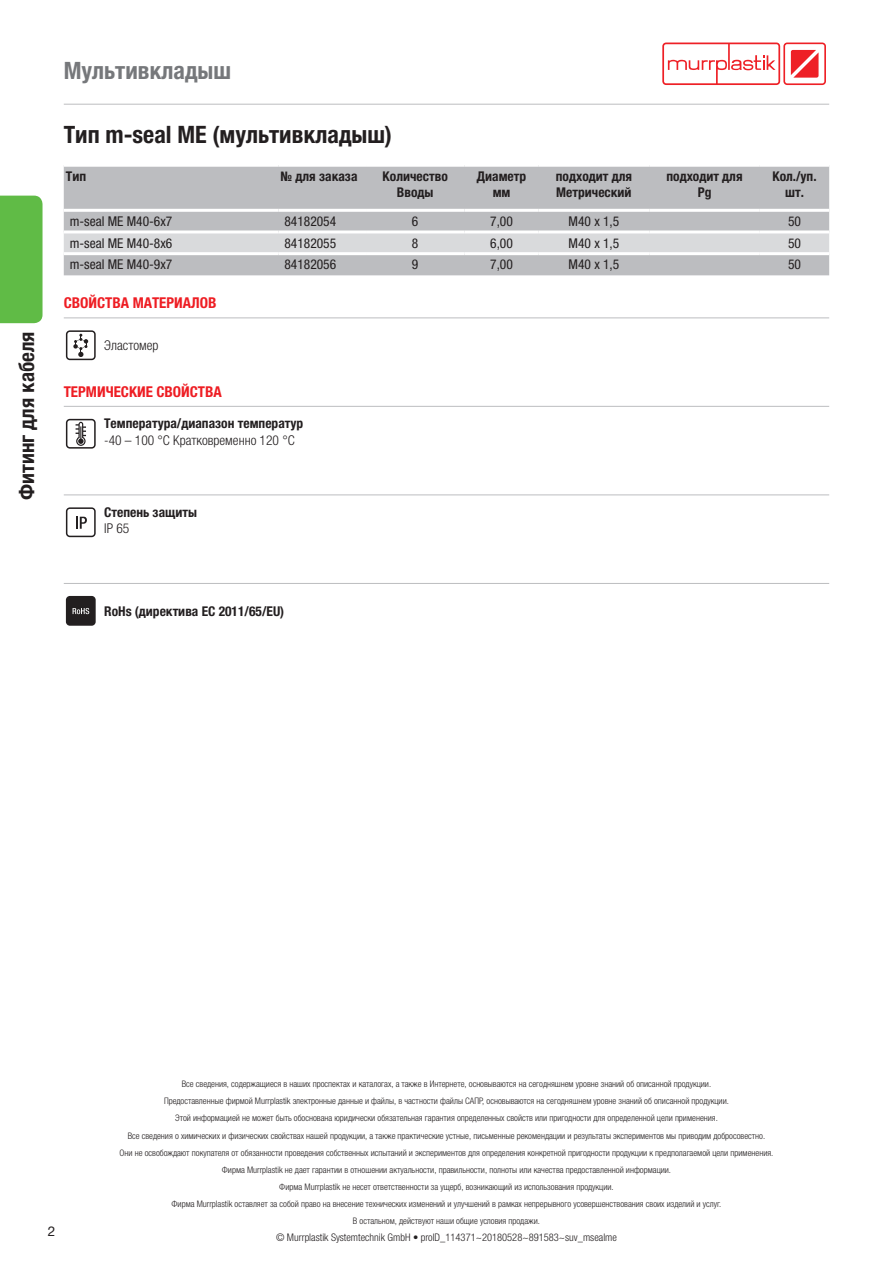
<style>
.page{position:relative;width:893px;height:1263px;background:#fff}
.page>*{position:absolute;margin:0;border:0;box-sizing:border-box;transform-origin:0 0}
.PRODUKTNAME{font:700 condensed 24px "Helvetica Neue LTW1 G";color:#231f20}
.Seiten_Kopf{font:700 condensed 24px "Helvetica Neue LTW1 G";color:#76787b}
.Register{font:700 condensed 21px "Helvetica Neue LTW1 G";color:#231f20}
.Informationen{font:700 condensed 15px "Helvetica Neue LTW1 G";color:#ee1d23}
.UEBERSCHRIFT_ZENTRIE{font:700 condensed 13.5px "Helvetica Neue LTW1 G";color:#231f20}
.Technische_Daten_Übe{font:700 condensed 13.5px "Helvetica Neue LTW1 G";color:#231f20}
.SPALTE_VARIABEL_LINK{font:condensed 13.5px "Helvetica Neue LT Pro";color:#231f20}
.SPALTE_VARIABEL_ZENT{font:condensed 13.5px "Helvetica Neue LT Pro";color:#231f20}
.Technische_Daten{font:300 condensed 13.5px "Helvetica Neue LTW1 G";color:#231f20}
.UEBERSCHRIFT_LINKS{font:700 condensed 13.5px "Helvetica Neue LTW1 G";color:#231f20}
.t1{font:13.5px "Helvetica Neue LT Pro";color:#231f20}
.FUSSZEILE_DATENBLATT{font:300 condensed 10.5px "Helvetica Neue LTW1 G";color:#231f20}
.HAFTUNGSAUSSCHLUSS{font:300 condensed 9px "Helvetica Neue LTW1 G";color:#231f20}
</style>
<div class="page">
<svg style="left:662px;top:43px;width:164px;height:42px"></svg>
<hr style="left:64px;top:104px;width:765px;height:1px;background:#bcbdc0">
<div style="left:0;top:196px;width:43px;height:127px;background:#60bb46"></div>
<div style="left:64px;top:167px;width:765px;height:108px;background:#bcbdc0"></div>
<div style="left:64px;top:233px;width:765px;height:19px;background:#d9dadc"></div>
<hr style="left:64px;top:230px;width:214px;height:3px;background:#fff">
<hr style="left:278px;top:230px;width:88px;height:3px;background:#fff">
<hr style="left:366px;top:230px;width:98px;height:3px;background:#fff">
<hr style="left:464px;top:230px;width:75px;height:3px;background:#fff">
<hr style="left:539px;top:230px;width:110px;height:3px;background:#fff">
<hr style="left:649px;top:230px;width:111px;height:3px;background:#fff">
<hr style="left:760px;top:230px;width:69px;height:3px;background:#fff">
<hr style="left:64px;top:252px;width:214px;height:3px;background:#fff">
<hr style="left:278px;top:252px;width:88px;height:3px;background:#fff">
<hr style="left:366px;top:252px;width:98px;height:3px;background:#fff">
<hr style="left:464px;top:252px;width:75px;height:3px;background:#fff">
<hr style="left:539px;top:252px;width:110px;height:3px;background:#fff">
<hr style="left:649px;top:252px;width:111px;height:3px;background:#fff">
<hr style="left:760px;top:252px;width:69px;height:3px;background:#fff">
<hr style="left:64px;top:209px;width:214px;height:3px;background:#fff">
<hr style="left:278px;top:209px;width:88px;height:3px;background:#fff">
<hr style="left:366px;top:209px;width:98px;height:3px;background:#fff">
<hr style="left:464px;top:209px;width:75px;height:3px;background:#fff">
<hr style="left:539px;top:209px;width:110px;height:3px;background:#fff">
<hr style="left:649px;top:209px;width:111px;height:3px;background:#fff">
<hr style="left:760px;top:209px;width:69px;height:3px;background:#fff">
<hr style="left:64px;top:317px;width:765px;height:1px;background:#bcbdc0">
<svg style="left:66px;top:330px;width:30px;height:30px"></svg>
<div style="left:67px;top:332px;width:27px;height:27px;background:#fff;border-radius:2px"></div>
<svg style="left:73px;top:334px;width:15px;height:23px"></svg>
<hr style="left:64px;top:406px;width:765px;height:1px;background:#bcbdc0">
<svg style="left:66px;top:419px;width:30px;height:30px"></svg>
<div style="left:67px;top:420px;width:27px;height:27px;background:#fff;border-radius:2px"></div>
<svg style="left:76px;top:422px;width:10px;height:24px"></svg>
<hr style="left:64px;top:494px;width:765px;height:1px;background:#bcbdc0">
<svg style="left:66px;top:507px;width:30px;height:30px"></svg>
<div style="left:67px;top:509px;width:27px;height:27px;background:#fff;border-radius:2px"></div>
<svg style="left:76px;top:517px;width:11px;height:12px"></svg>
<hr style="left:64px;top:583px;width:765px;height:1px;background:#bcbdc0">
<div style="left:66px;top:596px;width:30px;height:30px;background:#231f20;border-radius:4px"></div>
<svg style="left:73px;top:608px;width:16px;height:6px"></svg>
<p class="Register" style="left:14px;top:500px;width:170px;rotate:-90deg">Фитинг для кабеля</p>
<p class="Seiten_Kopf" style="left:64px;top:56px;width:169px">Мультивкладыш</p>
<p class="PRODUKTNAME" style="left:64px;top:120px;width:330px">Тип m-seal ME (мультивкладыш)</p>
<p class="UEBERSCHRIFT_LINKS" style="left:66px;top:168px;width:22px">Тип</p>
<p class="UEBERSCHRIFT_LINKS" style="left:281px;top:168px;width:78px">№ для заказа</p>
<p class="UEBERSCHRIFT_ZENTRIE" style="left:383px;top:168px;width:67px">Количество</p>
<p class="UEBERSCHRIFT_ZENTRIE" style="left:397px;top:185px;width:38px">Вводы</p>
<p class="UEBERSCHRIFT_ZENTRIE" style="left:477px;top:168px;width:51px">Диаметр</p>
<p class="UEBERSCHRIFT_ZENTRIE" style="left:493px;top:185px;width:19px">мм</p>
<p class="UEBERSCHRIFT_ZENTRIE" style="left:556px;top:168px;width:78px">подходит для</p>
<p class="UEBERSCHRIFT_ZENTRIE" style="left:556px;top:185px;width:77px">Метрический</p>
<p class="UEBERSCHRIFT_ZENTRIE" style="left:666px;top:168px;width:78px">подходит для</p>
<p class="UEBERSCHRIFT_ZENTRIE" style="left:698px;top:185px;width:15px">Pg</p>
<p class="UEBERSCHRIFT_ZENTRIE" style="left:772px;top:168px;width:46px">Кол./уп.</p>
<p class="UEBERSCHRIFT_ZENTRIE" style="left:785px;top:185px;width:20px">шт.</p>
<p class="SPALTE_VARIABEL_LINK" style="left:70px;top:213px;width:104px">m-seal ME M40-6x7</p>
<p class="SPALTE_VARIABEL_LINK" style="left:284px;top:213px;width:53px">84182054</p>
<p class="SPALTE_VARIABEL_ZENT" style="left:412px;top:213px;width:8px">6</p>
<p class="SPALTE_VARIABEL_ZENT" style="left:490px;top:213px;width:24px">7,00</p>
<p class="SPALTE_VARIABEL_ZENT" style="left:569px;top:213px;width:52px">M40 x 1,5</p>
<p class="SPALTE_VARIABEL_ZENT" style="left:788px;top:213px;width:14px">50</p>
<p class="SPALTE_VARIABEL_LINK" style="left:70px;top:235px;width:104px">m-seal ME M40-8x6</p>
<p class="SPALTE_VARIABEL_LINK" style="left:284px;top:235px;width:53px">84182055</p>
<p class="SPALTE_VARIABEL_ZENT" style="left:412px;top:235px;width:8px">8</p>
<p class="SPALTE_VARIABEL_ZENT" style="left:490px;top:235px;width:24px">6,00</p>
<p class="SPALTE_VARIABEL_ZENT" style="left:569px;top:235px;width:52px">M40 x 1,5</p>
<p class="SPALTE_VARIABEL_ZENT" style="left:788px;top:235px;width:14px">50</p>
<p class="SPALTE_VARIABEL_LINK" style="left:70px;top:257px;width:104px">m-seal ME M40-9x7</p>
<p class="SPALTE_VARIABEL_LINK" style="left:284px;top:257px;width:53px">84182056</p>
<p class="SPALTE_VARIABEL_ZENT" style="left:412px;top:257px;width:8px">9</p>
<p class="SPALTE_VARIABEL_ZENT" style="left:490px;top:257px;width:24px">7,00</p>
<p class="SPALTE_VARIABEL_ZENT" style="left:569px;top:257px;width:52px">M40 x 1,5</p>
<p class="SPALTE_VARIABEL_ZENT" style="left:788px;top:257px;width:14px">50</p>
<p class="Informationen" style="left:64px;top:294px;width:154px">СВОЙСТВА МАТЕРИАЛОВ</p>
<p class="Technische_Daten" style="left:104px;top:337px;width:56px">Эластомер</p>
<p class="Informationen" style="left:64px;top:382px;width:159px">ТЕРМИЧЕСКИЕ СВОЙСТВА</p>
<p class="Technische_Daten_Übe" style="left:104px;top:416px;width:201px">Температура/диапазон температур</p>
<p class="Technische_Daten" style="left:104px;top:432px;width:192px">-40 – 100 °C Кратковременно 120 °C</p>
<p class="Technische_Daten_Übe" style="left:104px;top:504px;width:94px">Степень защиты</p>
<p class="Technische_Daten" style="left:104px;top:521px;width:27px">IP 65</p>
<p class="Technische_Daten_Übe" style="left:104px;top:603px;width:182px">RoHs (директива ЕС 2011/65/EU)</p>
<h3 class="t1" style="left:48px;top:1223px;width:9px">2</h3>
<p class="HAFTUNGSAUSSCHLUSS" style="left:182px;top:1078px;width:531px">Все сведения, содержащиеся в наших проспектах и каталогах, а также в Интернете, основываются на сегодняшнем уровне знаний об описанной продукции.</p>
<p class="HAFTUNGSAUSSCHLUSS" style="left:164px;top:1096px;width:566px">Предоставленные фирмой Murrplastik электронные данные и файлы, в частности файлы САПР, основываются на сегодняшнем уровне знаний об описанной продукции.</p>
<p class="HAFTUNGSAUSSCHLUSS" style="left:175px;top:1113px;width:544px">Этой информацией не может быть обоснована юридически обязательная гарантия определенных свойств или пригодности для определенной цели применения.</p>
<p class="HAFTUNGSAUSSCHLUSS" style="left:128px;top:1130px;width:639px">Все сведения о химических и физических свойствах нашей продукции, а также практические устные, письменные рекомендации и результаты экспериментов мы приводим добросовестно.</p>
<p class="HAFTUNGSAUSSCHLUSS" style="left:120px;top:1147px;width:655px">Они не освобождают покупателя от обязанности проведения собственных испытаний и экспериментов для определения конкретной пригодности продукции к предполагаемой цели применения.</p>
<p class="HAFTUNGSAUSSCHLUSS" style="left:222px;top:1164px;width:451px">Фирма Murrplastik не дает гарантии в отношении актуальности, правильности, полноты или качества предоставленной информации.</p>
<p class="HAFTUNGSAUSSCHLUSS" style="left:279px;top:1182px;width:336px">Фирма Murrplastik не несет ответственности за ущерб, возникающий из использования продукции.</p>
<p class="HAFTUNGSAUSSCHLUSS" style="left:171px;top:1199px;width:551px">Фирма Murrplastik оставляет за собой право на внесение технических изменений и улучшений в рамках непрерывного усовершенствования своих изделий и услуг.</p>
<p class="HAFTUNGSAUSSCHLUSS" style="left:353px;top:1216px;width:189px">В остальном, действуют наши общие условия продажи.</p>
<p class="FUSSZEILE_DATENBLATT" style="left:276px;top:1231px;width:342px">© Murrplastik Systemtechnik GmbH • proID_114371~20180528~891583~suv_msealme</p>
</div>
